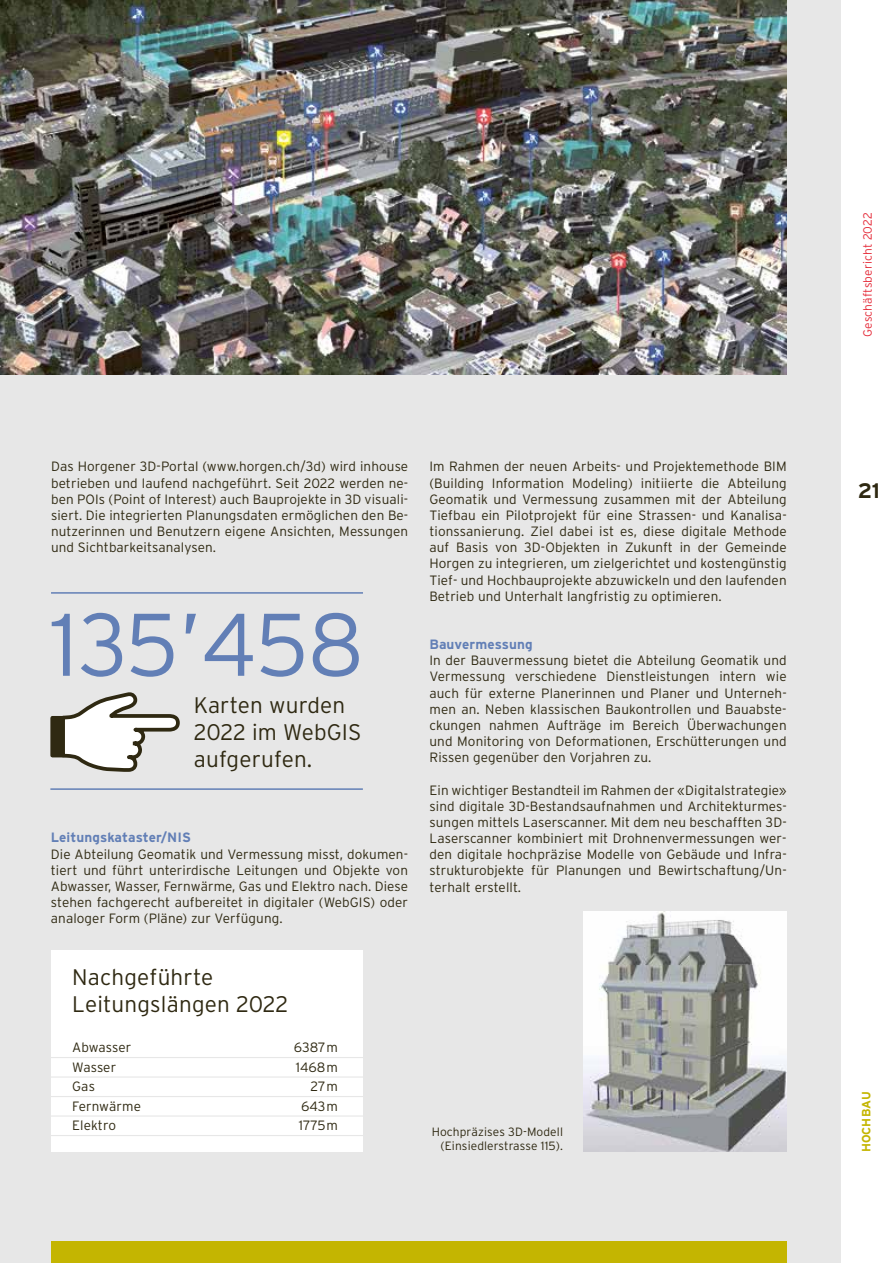
<style>
.page{position:relative;width:893px;height:1263px;background:#fff}
.page>*{position:absolute;margin:0;border:0;box-sizing:border-box;transform-origin:0 0}
.t1{font:300 88.5px "Interstate";letter-spacing:-.015em;color:#627fb6}
.t2{font:300 22.5px/27px "Interstate";letter-spacing:.01em;color:#2f2912}
.t3{font:700 21px "Interstate";color:#2f2912}
.t4{font:300 13.5px/16.2px "Interstate";letter-spacing:.01em;color:#2f2912;text-align:justify}
.t5{font:700 13.5px "Interstate";letter-spacing:.01em;color:#627fb6}
.t6{font:300 12px/14.7px "Interstate";letter-spacing:.01em;color:#2f2912;text-align:right}
.t7{font:300 12px "Interstate";letter-spacing:.01em;color:#e52c3a}
.t8{font:700 12px "Interstate";letter-spacing:.01em;color:#c4b501}
</style>
<div class="page">
<div style="left:0;top:0;width:841px;height:1263px;background:#e7e7e7"></div>
<div style="left:51px;top:1242px;width:736px;height:21px;background:#c4b501"></div>
<hr style="left:51px;top:592px;width:312px;height:2px;background:#627fb6">
<hr style="left:50px;top:788px;width:313px;height:2px;background:#627fb6">
<svg style="left:59px;top:692px;width:121px;height:80px"></svg>
<div style="left:52px;top:718px;width:10px;height:37px;background:#2f2912"></div>
<div style="left:50px;top:716px;width:14px;height:41px;border:4px solid #2f2912"></div>
<div style="left:51px;top:950px;width:312px;height:202px;background:#fff"></div>
<hr style="left:51px;top:1057px;width:313px;height:1px;background:#e7e7e7">
<hr style="left:51px;top:1076px;width:313px;height:1px;background:#e7e7e7">
<hr style="left:51px;top:1096px;width:313px;height:1px;background:#e7e7e7">
<hr style="left:51px;top:1115px;width:313px;height:1px;background:#e7e7e7">
<hr style="left:51px;top:1135px;width:313px;height:1px;background:#e7e7e7">
<img style="left:0;top:0;width:787px;height:374px">
<img style="left:583px;top:911px;width:204px;height:240px">
<p class="t4" style="left:51px;top:458px;width:359px">Das Horgener 3D-Portal (www.horgen.ch/3d) wird inhouse betrieben und laufend nachgeführt. Seit 2022 werden ne&shy;ben POIs (Point of Interest) auch Bauprojekte in 3D visuali&shy;siert. Die integrierten Planungsdaten ermöglichen den Be&shy;nutzerinnen und Benutzern eigene Ansichten, Messungen und Sichtbarkeitsanalysen.</p>
<h1 class="t1" style="left:50px;top:591px;width:315px">135’458</h1>
<h2 class="t2" style="left:194px;top:692px;width:169px">Karten wurden<br>2022 im WebGIS aufgerufen.</h2>
<p class="t5" style="left:51px;top:830px;width:142px">Leitungskataster/NIS</p>
<p class="t4" style="left:51px;top:845px;width:359px">Die Abteilung Geomatik und Vermessung misst, dokumen&shy;tiert und führt unterirdische Leitungen und Objekte von Abwasser, Wasser, Fernwärme, Gas und Elektro nach. Diese stehen fachgerecht aufbereitet in digitaler (WebGIS) oder analoger Form (Pläne) zur Verfügung.</p>
<h2 class="t2" style="left:72px;top:963px;width:217px">Nachgeführte<br>Leitungslängen 2022</h2>
<p class="t4" style="left:72px;top:1039px;width:61px">Abwasser</p>
<p class="t4" style="left:294px;top:1039px;width:45px">6387m</p>
<p class="t4" style="left:72px;top:1058px;width:45px">Wasser</p>
<p class="t4" style="left:296px;top:1058px;width:44px">1468m</p>
<p class="t4" style="left:72px;top:1078px;width:24px">Gas</p>
<p class="t4" style="left:311px;top:1078px;width:29px">27m</p>
<p class="t4" style="left:72px;top:1097px;width:70px">Fernwärme</p>
<p class="t4" style="left:301px;top:1097px;width:38px">643m</p>
<p class="t4" style="left:72px;top:1117px;width:45px">Elektro</p>
<p class="t4" style="left:299px;top:1117px;width:41px">1775m</p>
<p class="t4" style="left:429px;top:458px;width:359px">Im Rahmen der neuen Arbeits- und Projektemethode BIM (Building Information Modeling) initiierte die Abteilung Geomatik und Vermessung zusammen mit der Abteilung Tiefbau ein Pilotprojekt für eine Strassen- und Kanalisa&shy;tionssanierung. Ziel dabei ist es, diese digitale Methode auf Basis von 3D-Objekten in Zukunft in der Gemeinde Horgen zu integrieren, um zielgerichtet und kostengünstig Tief- und Hochbauprojekte abzuwickeln und den laufenden Betrieb und Unterhalt langfristig zu optimieren.</p>
<p class="t5" style="left:429px;top:637px;width:105px">Bauvermessung</p>
<p class="t4" style="left:429px;top:652px;width:359px">In der Bauvermessung bietet die Abteilung Geomatik und Vermessung verschiedene Dienstleistungen intern wie auch für externe Planerinnen und Planer und Unterneh&shy;men an. Neben klassischen Baukontrollen und Bauabste&shy;ckungen nahmen Aufträge im Bereich Überwachungen und Monitoring von Deformationen, Erschütterungen und Rissen gegenüber den Vorjahren zu.</p>
<p class="t4" style="left:429px;top:782px;width:359px">Ein wichtiger Bestandteil im Rahmen der «Digitalstrategie» sind digitale 3D-Bestandsaufnahmen und Architekturmes&shy;sungen mittels Laserscanner. Mit dem neu beschafften 3D-Laserscanner kombiniert mit Drohnenvermessungen wer&shy;den digitale hochpräzise Modelle von Gebäude und Infra&shy;strukturobjekte für Planungen und Bewirtschaftung/Un&shy;terhalt erstellt.</p>
<p class="t6" style="left:432px;top:1124px;width:133px">Hochpräzises 3D-Modell (Einsiedlerstrasse 115).</p>
<p class="t7" style="left:860px;top:337px;width:126px;rotate:-90deg">Geschäftsbericht 2022</p>
<h3 class="t3" style="left:858px;top:479px;width:24px">21</h3>
<p class="t8" style="left:860px;top:1152px;width:62px;rotate:-90deg">HOCHBAU</p>
</div>
